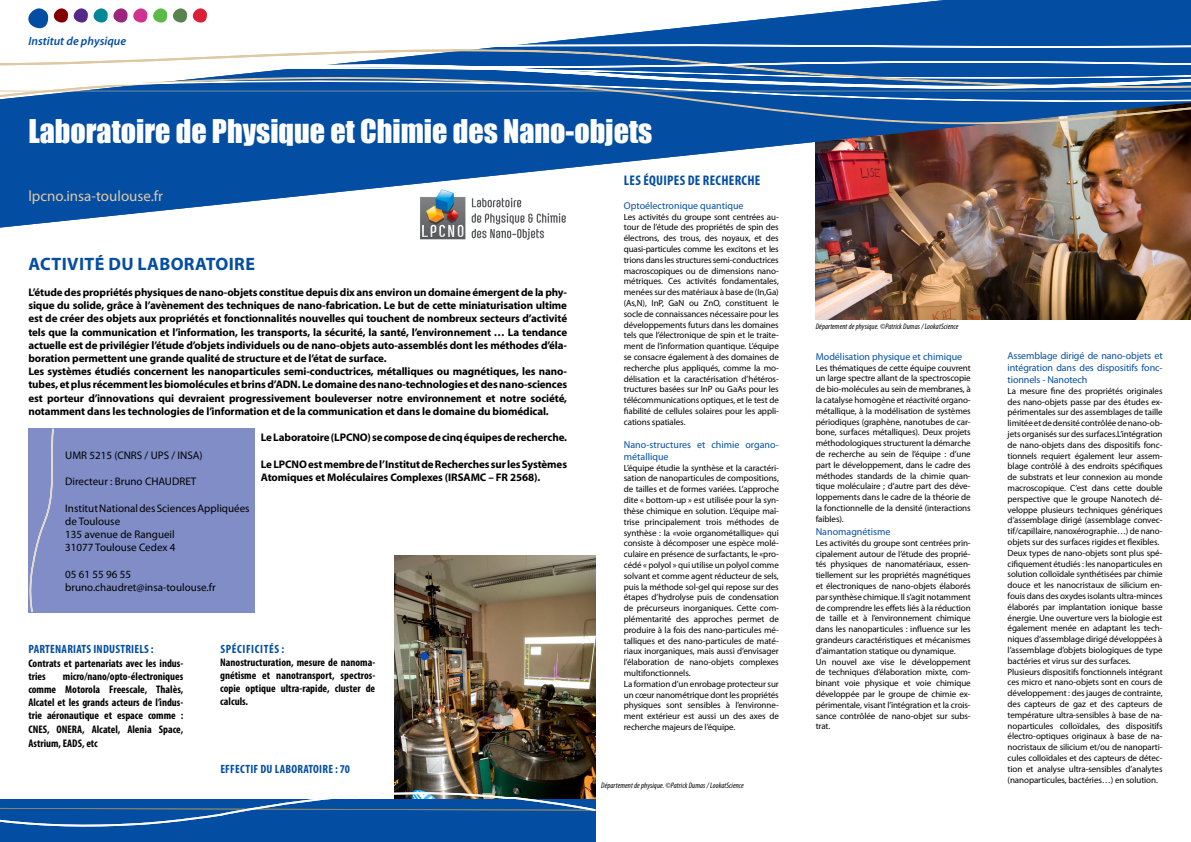
<style>
.page{position:relative;width:1191px;height:842px;background:#fff}
.page>*{position:absolute;margin:0;border:0;box-sizing:border-box;transform-origin:0 0}
.nom_du_labo{font:30px "Impact";color:#fff}
.t1{font:700 18px "Myriad Pro";letter-spacing:.02em;color:#034ea2}
.t2{font:15px "Myriad Pro";color:#dfc9a5}
.t3{font:700 condensed 14px "Myriad Pro";letter-spacing:.02em;color:#034ea2}
.texte_bloc_spécifici{font:700 condensed 12px "Myriad Pro";letter-spacing:.02em;color:#034ea2}
.t4{font:italic 600 12px "Myriad Pro";color:#034ea2}
.texte_bloc_spécifici-2{font:700 condensed 12px "Myriad Pro";letter-spacing:.05em;color:#034ea2}
.bloc_activité_du_lab{font:700 11px/13.2px "Myriad Pro";letter-spacing:-.01em;color:#000;text-align:justify}
.texte_bloc_spécifici-3{font:700 condensed 11px/13.2px "Myriad Pro";color:#000;text-align:justify}
.bloc_contact{font:11px/13.2px "Myriad Pro";color:#000}
.t5{font:10px/12px "Myriad Pro";color:#034ea2}
.t6{font:9px/10.8px "Myriad Pro";letter-spacing:-.01em;color:#000;text-align:justify}
.Légendes{font:italic condensed 8px "Myriad Pro";letter-spacing:.01em;color:#000}
</style>
<div class="page">
<img style="left:420px;top:230px;width:124px;height:10px">
<img style="left:815px;top:230px;width:376px;height:89px">
<img style="left:394px;top:556px;width:201px;height:232px">
<div style="left:0;top:799px;width:595px;height:43px;background:#034ea2"></div>
<img style="left:0;top:0;width:1191px;height:230px">
<svg style="left:0;top:102px;width:1191px;height:32px;background:#155298"></svg>
<svg style="left:0;top:43px;width:1191px;height:17px"></svg>
<svg style="left:459px;top:43px;width:732px;height:5px"></svg>
<svg style="left:0;top:60px;width:1191px;height:42px"></svg>
<svg style="left:0;top:788px;width:596px;height:39px"></svg>
<div style="left:28px;top:428px;width:227px;height:185px;background:#808dc6"></div>
<svg style="left:29px;top:428px;width:25px;height:184px"></svg>
<p class="t4" style="left:28px;top:34px;width:99px">Institut de physique</p>
<p class="nom_du_labo" style="left:28px;top:108px;width:625px">Laboratoire de Physique et Chimie des Nano-objets</p>
<p class="t2" style="left:28px;top:186px;width:136px">lpcno.insa-toulouse.fr</p>
<p class="t1" style="left:29px;top:252px;width:228px">ACTIVITÉ DU LABORATOIRE</p>
<p class="bloc_activité_du_lab" style="left:28px;top:285px;width:540px">L’étude des propriétés physiques de nano-objets constitue depuis dix ans environ un domaine émergent de la phy&shy;sique du solide, grâce à l’avènement des techniques de nano-fabrication. Le but de cette miniaturisation ultime est de créer des objets aux propriétés et fonctionnalités nouvelles qui touchent de nombreux secteurs d’activité tels que la communication et l’information, les transports, la sécurité, la santé, l’environnement … La tendance actuelle est de privilégier l’étude d’objets individuels ou de nano-objets auto-assemblés dont les méthodes d’éla&shy;boration permettent une grande qualité de structure et de l’état de surface.</p>
<p class="bloc_activité_du_lab" style="left:28px;top:364px;width:540px">Les systèmes étudiés concernent les nanoparticules semi-conductrices, métalliques ou magnétiques, les nano&shy;tubes, et plus récemment les biomolécules et brins d’ADN. Le domaine des nano-technologies et des nano-sciences est porteur d’innovations qui devraient progressivement bouleverser notre environnement et notre société, notamment dans les technologies de l’information et de la communication et dans le domaine du biomédical.</p>
<p class="bloc_activité_du_lab" style="left:261px;top:430px;width:308px">Le Laboratoire (LPCNO) se compose de cinq équipes de recherche.</p>
<p class="bloc_activité_du_lab" style="left:261px;top:457px;width:308px">Le LPCNO est membre de l’Institut de Recherches sur les Systèmes<br>Atomiques et Moléculaires Complexes (IRSAMC – FR 2568).</p>
<p class="bloc_contact" style="left:65px;top:448px;width:139px">UMR 5215 (CNRS / UPS / INSA)</p>
<p class="bloc_contact" style="left:65px;top:475px;width:133px">Directeur : Bruno CHAUDRET</p>
<p class="bloc_contact" style="left:65px;top:501px;width:186px">Institut National des Sciences Appliquées de Toulouse</p>
<p class="bloc_contact" style="left:65px;top:527px;width:111px">135 avenue de Rangueil</p>
<p class="bloc_contact" style="left:65px;top:541px;width:112px">31077 Toulouse Cedex 4</p>
<p class="bloc_contact" style="left:65px;top:567px;width:67px">05 61 55 96 55</p>
<p class="bloc_contact" style="left:65px;top:580px;width:152px">bruno.chaudret@insa-toulouse.fr</p>
<p class="texte_bloc_spécifici" style="left:28px;top:642px;width:127px">PARTENARIATS INDUSTRIELS :</p>
<p class="texte_bloc_spécifici-3" style="left:28px;top:656px;width:156px">Contrats et partenariats avec les indus&shy;tries</p>
<p class="texte_bloc_spécifici-3" style="left:28px;top:669px;width:156px;text-indent:35px">micro/nano/opto-électroniques comme Motorola Freescale, Thalès, Alcatel et les grands acteurs de l’indus&shy;trie aéronautique et espace comme :<br>CNES, ONERA, Alcatel, Alenia Space,</p>
<p class="texte_bloc_spécifici-3" style="left:28px;top:736px;width:71px">Astrium, EADS, etc</p>
<p class="texte_bloc_spécifici-2" style="left:220px;top:641px;width:66px">SPÉCIFICITÉS :</p>
<p class="texte_bloc_spécifici-3" style="left:220px;top:655px;width:156px">Nanostructuration, mesure de nanoma&shy;gnétisme et nanotransport, spectros&shy;copie optique ultra-rapide, cluster de calculs.</p>
<p class="texte_bloc_spécifici" style="left:220px;top:762px;width:131px">EFFECTIF DU LABORATOIRE : 70</p>
<p class="t3" style="left:624px;top:171px;width:138px">LES ÉQUIPES DE RECHERCHE</p>
<p class="t5" style="left:624px;top:199px;width:121px">Optoélectronique quantique</p>
<p class="t6" style="left:624px;top:211px;width:156px">Les activités du groupe sont centrées au&shy;tour de l’étude des propriétés de spin des électrons, des trous, des noyaux, et des quasi-particules comme les excitons et les trions dans les structures semi-conductrices macroscopiques ou de dimensions nano&shy;métriques. Ces activités fondamentales, menées sur des matériaux à base de (In,Ga) (As,N), InP, GaN ou ZnO, constituent le socle de connaissances nécessaire pour les développements futurs dans les domaines tels que l’électronique de spin et le traite&shy;ment de l’information quantique. L’équipe se consacre également à des domaines de recherche plus appliqués, comme la mo&shy;délisation et la caractérisation d’hétéros&shy;tructures basées sur InP ou GaAs pour les télécommunications optiques, et le test de fiabilité de cellules solaires pour les appli&shy;cations spatiales.</p>
<p class="t5" style="left:624px;top:438px;width:156px">Nano-structures et chimie organo&shy;métallique</p>
<p class="t6" style="left:624px;top:462px;width:156px">L’équipe étudie la synthèse et la caractéri&shy;sation de nanoparticules de compositions, de tailles et de formes variées. L’approche dite « bottom-up » est utilisée pour la syn&shy;thèse chimique en solution. L’équipe maî&shy;trise principalement trois méthodes de synthèse : la «voie organométallique» qui consiste à décomposer une espèce molé&shy;culaire en présence de surfactants, le «pro&shy;cédé « polyol » qui utilise un polyol comme solvant et comme agent réducteur de sels, puis la méthode sol-gel qui repose sur des étapes d’hydrolyse puis de condensation de précurseurs inorganiques. Cette com&shy;plémentarité des approches permet de produire à la fois des nano-particules mé&shy;talliques et des nano-particules de maté&shy;riaux inorganiques, mais aussi d’envisager l’élaboration de nano-objets complexes multifonctionnels.</p>
<p class="t6" style="left:624px;top:678px;width:156px">La formation d’un enrobage protecteur sur un cœur nanométrique dont les propriétés physiques sont sensibles à l’environne&shy;ment extérieur est aussi un des axes de recherche majeurs de l’équipe.</p>
<p class="Légendes" style="left:601px;top:781px;width:144px">Département de physique. ©Patrick Dumas / LookatScience</p>
<p class="Légendes" style="left:815px;top:322px;width:144px">Département de physique. ©Patrick Dumas / LookatScience</p>
<p class="t5" style="left:815px;top:350px;width:148px">Modélisation physique et chimique</p>
<p class="t6" style="left:815px;top:362px;width:156px">Les thématiques de cette équipe couvrent un large spectre allant de la spectroscopie de bio-molécules au sein de membranes, à la catalyse homogène et réactivité organo&shy;métallique, à la modélisation de systèmes périodiques (graphène, nanotubes de car&shy;bone, surfaces métalliques). Deux projets méthodologiques structurent la démarche de recherche au sein de l’équipe : d’une part le développement, dans le cadre des méthodes standards de la chimie quan&shy;tique moléculaire ; d’autre part des déve&shy;loppements dans le cadre de la théorie de la fonctionnelle de la densité (interactions faibles).</p>
<p class="t5" style="left:815px;top:525px;width:76px">Nanomagnétisme</p>
<p class="t6" style="left:815px;top:537px;width:156px">Les activités du groupe sont centrées prin&shy;cipalement autour de l’étude des proprié&shy;tés physiques de nanomatériaux, essen&shy;tiellement sur les propriétés magnétiques et électroniques de nano-objets élaborés par synthèse chimique. Il s’agit notamment de comprendre les effets liés à la réduction de taille et à l’environnement chimique dans les nanoparticules : influence sur les grandeurs caractéristiques et mécanismes d’aimantation statique ou dynamique.</p>
<p class="t6" style="left:815px;top:656px;width:156px">Un nouvel axe vise le développement de techniques d’élaboration mixte, com&shy;binant voie physique et voie chimique développée par le groupe de chimie ex&shy;périmentale, visant l’intégration et la crois&shy;sance contrôlée de nano-objet sur subs&shy;trat.</p>
<p class="t5" style="left:1007px;top:349px;width:156px;text-align:justify">Assemblage dirigé de nano-objets et intégration dans des dispositifs fonc&shy;tionnels - Nanotech</p>
<p class="t6" style="left:1007px;top:385px;width:156px">La mesure fine des propriétés originales des nano-objets passe par des études ex&shy;périmentales sur des assemblages de taille limitée et de densité contrôlée de nano-ob&shy;jets organisés sur des surfaces.L’intégration de nano-objets dans des dispositifs fonc&shy;tionnels requiert également leur assem&shy;blage contrôlé à des endroits spécifiques de substrats et leur connexion au monde macroscopique. C’est dans cette double perspective que le groupe Nanotech dé&shy;veloppe plusieurs techniques génériques d’assemblage dirigé (assemblage convec&shy;tif/capillaire, nanoxérographie…) de nano&shy;objets sur des surfaces rigides et flexibles.</p>
<p class="t6" style="left:1007px;top:547px;width:156px">Deux types de nano-objets sont plus spé&shy;cifiquement étudiés : les nanoparticules en solution colloïdale synthétisées par chimie douce et les nanocristaux de silicium en&shy;fouis dans des oxydes isolants ultra-minces</p>
<p class="t6" style="left:1007px;top:601px;width:156px">élaborés par implantation ionique basse énergie. Une ouverture vers la biologie est également menée en adaptant les tech&shy;niques d’assemblage dirigé développées à l’assemblage d’objets biologiques de type bactéries et virus sur des surfaces.</p>
<p class="t6" style="left:1007px;top:666px;width:156px">Plusieurs dispositifs fonctionnels intégrant ces micro et nano-objets sont en cours de développement : des jauges de contrainte, des capteurs de gaz et des capteurs de température ultra-sensibles à base de na&shy;noparticules colloïdales, des dispositifs électro-optiques originaux à base de na&shy;nocristaux de silicium et/ou de nanoparti&shy;cules colloïdales et des capteurs de détec&shy;tion et analyse ultra-sensibles d’analytes (nanoparticules, bactéries…) en solution.</p>
</div>
